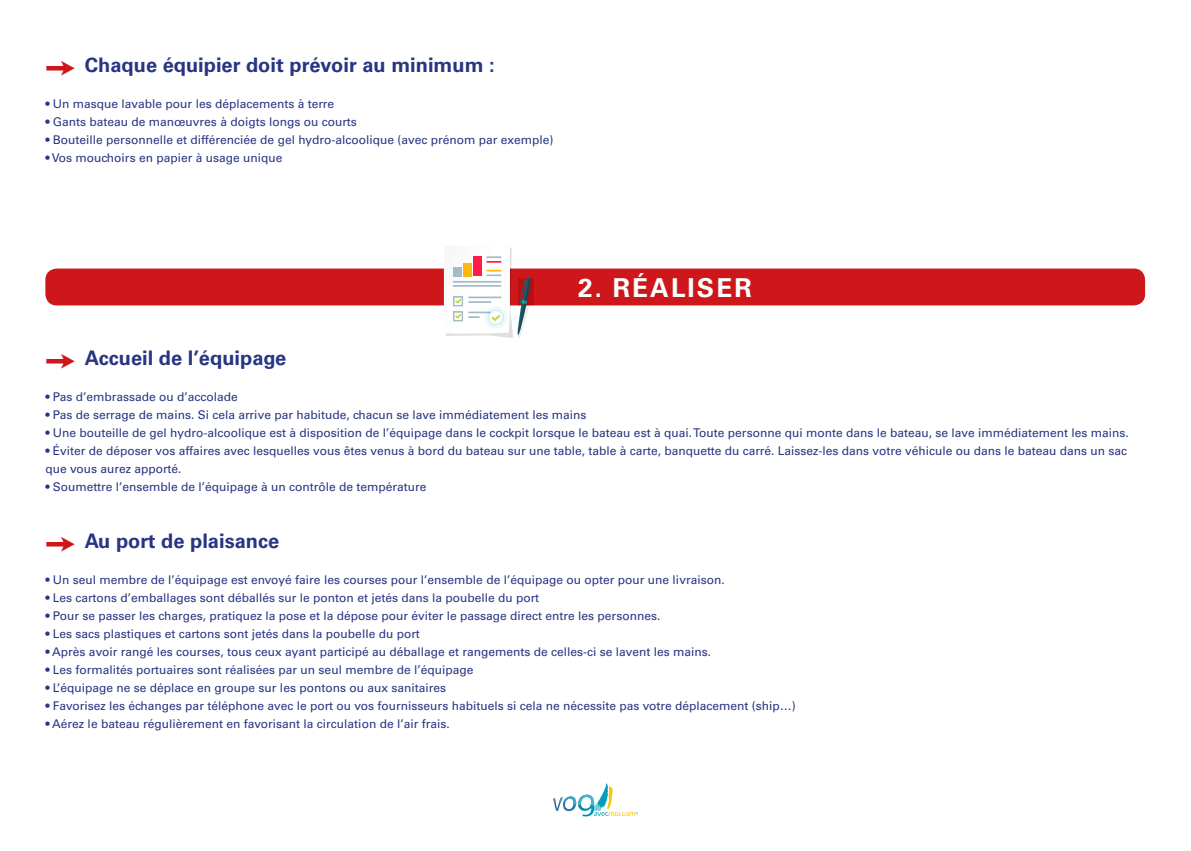
<style>
.page{position:relative;width:1191px;height:851px;background:#fff}
.page>*{position:absolute;margin:0;border:0;box-sizing:border-box;transform-origin:0 0}
.t1{font:700 26px "Univers";letter-spacing:.08em;color:#fff}
.t2{font:700 20px "Univers";color:#283583}
.t3{font:12px/18px "Univers";color:#283583}
.s1{font-family:"Monotype Sorts";font-weight:400;font-size:32px;color:#cd171a}
</style>
<div class="page">
<div style="left:45px;top:268px;width:1100px;height:37px;background:#cd171a;border-radius:11px"></div>
<svg style="left:444px;top:247px;width:89px;height:91px"></svg>
<svg style="left:553px;top:783px;width:84px;height:34px"></svg>
<h2 class="t2" style="left:45px;top:53px;width:451px"><span class="s1">Ù</span> Chaque équipier doit prévoir au minimum :</h2>
<p class="t3" style="left:45px;top:95px;width:290px">• Un masque lavable pour les déplacements à terre</p>
<p class="t3" style="left:45px;top:113px;width:313px">• Gants bateau de manœuvres à doigts longs ou courts</p>
<p class="t3" style="left:45px;top:131px;width:510px">• Bouteille personnelle et différenciée de gel hydro-alcoolique (avec prénom par exemple)</p>
<p class="t3" style="left:45px;top:149px;width:239px">• Vos mouchoirs en papier à usage unique</p>
<h1 class="t1" style="left:578px;top:272px;width:175px">2. RÉALISER</h1>
<h2 class="t2" style="left:45px;top:346px;width:242px"><span class="s1">Ù</span> Accueil de l’équipage</h2>
<p class="t3" style="left:45px;top:388px;width:194px">• Pas d’embrassade ou d’accolade</p>
<p class="t3" style="left:45px;top:406px;width:543px">• Pas de serrage de mains. Si cela arrive par habitude, chacun se lave immédiatement les mains</p>
<p class="t3" style="left:45px;top:424px;width:1085px">• Une bouteille de gel hydro-alcoolique est à disposition de l’équipage dans le cockpit lorsque le bateau est à quai. Toute personne qui monte dans le bateau, se lave immédiatement les mains.</p>
<p class="t3" style="left:45px;top:442px;width:1083px">• Éviter de déposer vos affaires avec lesquelles vous êtes venus à bord du bateau sur une table, table à carte, banquette du carré. Laissez-les dans votre véhicule ou dans le bateau dans un sac que vous aurez apporté.</p>
<p class="t3" style="left:45px;top:478px;width:383px">• Soumettre l’ensemble de l’équipage à un contrôle de température</p>
<h2 class="t2" style="left:45px;top:528px;width:235px"><span class="s1">Ù</span> Au port de plaisance</h2>
<p class="t3" style="left:45px;top:570px;width:681px">• Un seul membre de l’équipage est envoyé faire les courses pour l’ensemble de l’équipage ou opter pour une livraison.</p>
<p class="t3" style="left:45px;top:588px;width:495px">• Les cartons d’emballages sont déballés sur le ponton et jetés dans la poubelle du port</p>
<p class="t3" style="left:45px;top:606px;width:616px">• Pour se passer les charges, pratiquez la pose et la dépose pour éviter le passage direct entre les personnes.</p>
<p class="t3" style="left:45px;top:624px;width:376px">• Les sacs plastiques et cartons sont jetés dans la poubelle du port</p>
<p class="t3" style="left:45px;top:642px;width:667px">• Après avoir rangé les courses, tous ceux ayant participé au déballage et rangements de celles-ci se lavent les mains.</p>
<p class="t3" style="left:45px;top:660px;width:429px">• Les formalités portuaires sont réalisées par un seul membre de l’équipage</p>
<p class="t3" style="left:45px;top:678px;width:402px">• L’équipage ne se déplace en groupe sur les pontons ou aux sanitaires</p>
<p class="t3" style="left:45px;top:696px;width:752px">• Favorisez les échanges par téléphone avec le port ou vos fournisseurs habituels si cela ne nécessite pas votre déplacement (ship…)</p>
<p class="t3" style="left:45px;top:714px;width:406px">• Aérez le bateau régulièrement en favorisant la circulation de l’air frais.</p>
</div>
